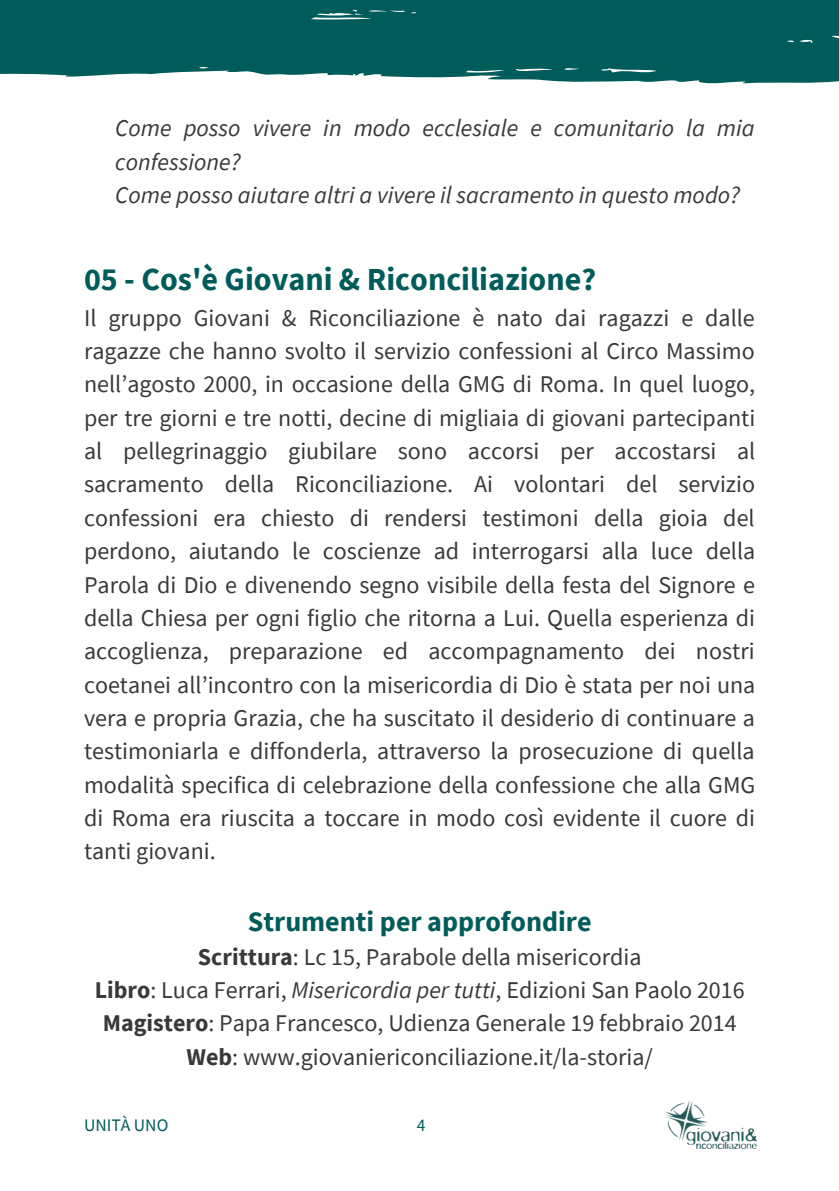
<style>
.page{position:relative;width:839px;height:1191px;background:#fff}
.page>*{position:absolute;margin:0;border:0;box-sizing:border-box;transform-origin:0 0}
.t1{font:700 32px "Source Sans Pro";color:#005c5a}
.t2{font:700 28px "Source Sans Pro";color:#005c5a}
.t3{font:24px/33.4px "Source Sans Pro";color:#393939;text-align:justify}
.t4{font:italic 24px/33.4px "Source Sans Pro";color:#393939}
.t5{font:17.6px "Source Sans Pro";color:#005c5a}
.s1{font-weight:700}
.s2{font-style:italic}
</style>
<div class="page">
<svg style="left:0;top:0;width:838px;height:84px;background:#156968"></svg>
<img style="left:665px;top:1100px;width:91px;height:48px">
<p class="t4" style="left:115px;top:111px;width:641px">Come posso vivere in modo ecclesiale e comunitario la mia confessione?<br>Come posso aiutare altri a vivere il sacramento in questo modo?</p>
<h1 class="t1" style="left:84px;top:258px;width:513px">05 - Cos'è Giovani &amp; Riconciliazione?</h1>
<p class="t3" style="left:84px;top:300px;width:672px">Il gruppo Giovani &amp; Riconciliazione è nato dai ragazzi e dalle ragazze che hanno svolto il servizio confessioni al Circo Massimo nell’agosto 2000, in occasione della GMG di Roma. In quel luogo, per tre giorni e tre notti, decine di migliaia di giovani partecipanti al pellegrinaggio giubilare sono accorsi per accostarsi al sacramento della Riconciliazione. Ai volontari del servizio confessioni era chiesto di rendersi testimoni della gioia del perdono, aiutando le coscienze ad interrogarsi alla luce della Parola di Dio e divenendo segno visibile della festa del Signore e della Chiesa per ogni figlio che ritorna a Lui. Quella esperienza di accoglienza, preparazione ed accompagnamento dei nostri coetanei all’incontro con la misericordia di Dio è stata per noi una vera e propria Grazia, che ha suscitato il desiderio di continuare a testimoniarla e diffonderla, attraverso la prosecuzione di quella modalità specifica di celebrazione della confessione che alla GMG di Roma era riuscita a toccare in modo così evidente il cuore di tanti giovani.</p>
<p class="t2" style="left:248px;top:903px;width:345px">Strumenti per approfondire</p>
<p class="t3" style="left:95px;top:940px;width:651px;text-align:center"><span class="s1">Scrittura</span>: Lc 15, Parabole della misericordia<br><span class="s1">Libro</span>: Luca Ferrari, <span class="s2">Misericordia per tutti</span>, Edizioni San Paolo 2016<br><span class="s1">Magistero</span>: Papa Francesco, Udienza Generale 19 febbraio 2014<br><span class="s1">Web</span>: www.giovaniericonciliazione.it/la-storia/</p>
<p class="t5" style="left:84px;top:1113px;width:86px">UNITÀ UNO</p>
<p class="t5" style="left:417px;top:1113px;width:10px">4</p>
</div>
